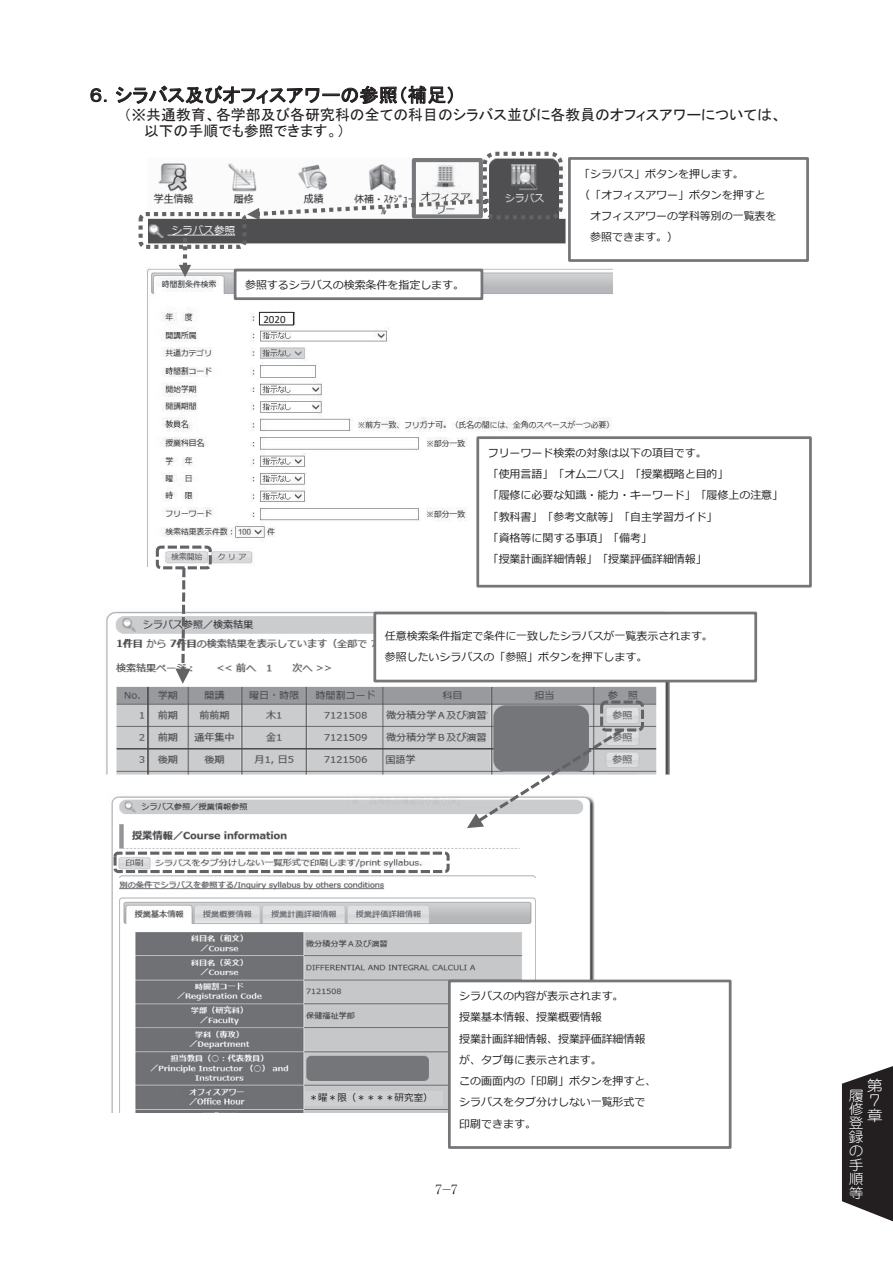
<style>
.page{position:relative;width:893px;height:1263px;background:#fff}
.page>*{position:absolute;margin:0;border:0;box-sizing:border-box;transform-origin:0 0}
.t1{font:19.05px "MS P Gothic";letter-spacing:.01em;color:#231f20}
.t2{font:15px/16.5px "MS P Gothic";letter-spacing:.005em;color:#231f20}
.t3{font:300 14.85px/14.9px "Jun 101 Pro";color:#fff;scale:1.08 1}
.t4{font:300 13.8px/13.8px "Jun 101 Pro";color:#fff;text-align:justify;scale:1.08 1}
.t5{font:300 12.75px "Ryumin Pro";color:#231f20}
.t6{font:10.95px/21.3px "Meiryo";color:#231f20}
.t7{font:10.95px "Calibri";color:#231f20}
.t8{font:9.6px "Meiryo";color:#231f20}
</style>
<div class="page">
<img style="left:111px;top:796px;width:483px;height:82px">
<img style="left:111px;top:878px;width:483px;height:234px">
<img style="left:140px;top:1087px;width:155px;height:22px">
<div style="left:305px;top:1091px;width:137px;height:14px;background:#cecfd1"></div>
<img style="left:115px;top:851px;width:324px;height:24px">
<div style="left:114px;top:852px;width:336px;height:21px;border:3px dashed #636366;border-radius:3px"></div>
<img style="left:146px;top:268px;width:466px;height:299px">
<div style="left:156px;top:546px;width:56px;height:23px;border:3px dashed #636366;border-radius:3px"></div>
<div style="left:259px;top:312px;width:34px;height:13px;background:#fff"></div>
<div style="left:259px;top:312px;width:35px;height:13px;border:1px solid #231f20"></div>
<img style="left:106px;top:611px;width:564px;height:164px">
<div style="left:600px;top:701px;width:44px;height:30px;border:3px dashed #636366;border-radius:5px"></div>
<div style="left:375px;top:613px;width:381px;height:68px;background:#fff"></div>
<div style="left:373px;top:612px;width:384px;height:70px;border:3px solid #757679"></div>
<svg style="left:467px;top:729px;width:156px;height:99px"></svg>
<svg style="left:175px;top:568px;width:16px;height:116px"></svg>
<div style="left:235px;top:270px;width:247px;height:29px;background:#fff"></div>
<div style="left:234px;top:269px;width:249px;height:31px;border:3px solid #757679"></div>
<div style="left:449px;top:981px;width:281px;height:166px;background:#fff"></div>
<div style="left:448px;top:979px;width:283px;height:170px;border:3px solid #757679"></div>
<div style="left:568px;top:157px;width:241px;height:105px;border:3px solid #757679"></div>
<img style="left:149px;top:158px;width:417px;height:86px">
<div style="left:483px;top:152px;width:80px;height:67px;border:4px dashed #636366;border-radius:10px"></div>
<img style="left:149px;top:159px;width:263px;height:56px">
<img style="left:417px;top:163px;width:61px;height:36px">
<div style="left:412px;top:158px;width:71px;height:60px;border:4px solid #77787b"></div>
<div style="left:139px;top:212px;width:108px;height:37px;border:4px dashed #636366;border-radius:5px"></div>
<svg style="left:247px;top:199px;width:242px;height:21px"></svg>
<div style="left:478px;top:438px;width:332px;height:148px;background:#fff"></div>
<div style="left:476px;top:436px;width:336px;height:151px;border:3px solid #757679"></div>
<svg style="left:179px;top:238px;width:12px;height:39px"></svg>
<svg style="left:842px;top:1066px;width:51px;height:156px;background:#3e3b3b"></svg>
<h1 class="t1" style="left:89px;top:85px;width:368px">６．シラバス及びオフィスアワーの参照（補足）</h1>
<h2 class="t2" style="left:124px;top:106px;width:659px">（※共通教育、各学部及び各研究科の全ての科目のシラバス並びに各教員のオフィスアワーについては、　　以下の手順でも参照できます。）</h2>
<p class="t6" style="left:245px;top:275px;width:221px">参照するシラバスの検索条件を指定します。</p>
<p class="t7" style="left:263px;top:311px;width:24px">2020</p>
<p class="t6" style="left:579px;top:163px;width:166px">「シラバス」ボタンを押します。</p>
<p class="t6" style="left:579px;top:185px;width:188px">（「オフィスアワー」ボタンを押すと</p>
<p class="t6" style="left:590px;top:206px;width:188px">オフィスアワーの学科等別の⼀覧表を</p>
<p class="t6" style="left:590px;top:227px;width:89px">参照できます。）</p>
<p class="t6" style="left:488px;top:443px;width:297px">フリーワード検索の対象は以下の項目です。<br>「使⽤⾔語」「オムニバス」「授業概略と目的」<br>「履修に必要な知識・能⼒・キーワード」「履修上の注意」「教科書」「参考文献等」「自主学習ガイド」<br>「資格等に関する事項」「備考」<br>「授業計画詳細情報」「授業評価詳細情報」</p>
<p class="t6" style="left:385px;top:626px;width:330px">任意検索条件指定で条件に⼀致したシラバスが⼀覧表⽰されます。参照したいシラバスの「参照」ボタンを押下します。</p>
<p class="t8" style="left:309px;top:1091px;width:126px">＊曜＊限（＊＊＊＊研究室）</p>
<p class="t6" style="left:459px;top:986px;width:199px">シラバスの内容が表⽰されます。<br>授業基本情報、授業概要情報<br>授業計画詳細情報、授業評価詳細情報が、タブ毎に表⽰されます。<br>この画面内の「印刷」ボタンを押すと、シラバスをタブ分けしない⼀覧形式で印刷できます。</p>
<p class="t5" style="left:435px;top:1180px;width:24px">7-7</p>
<h3 class="t3" style="left:867px;top:1077px;width:16px">第<br>７章</h3>
<p class="t4" style="left:849px;top:1087px;width:15px">履修登録の手順等</p>
</div>
